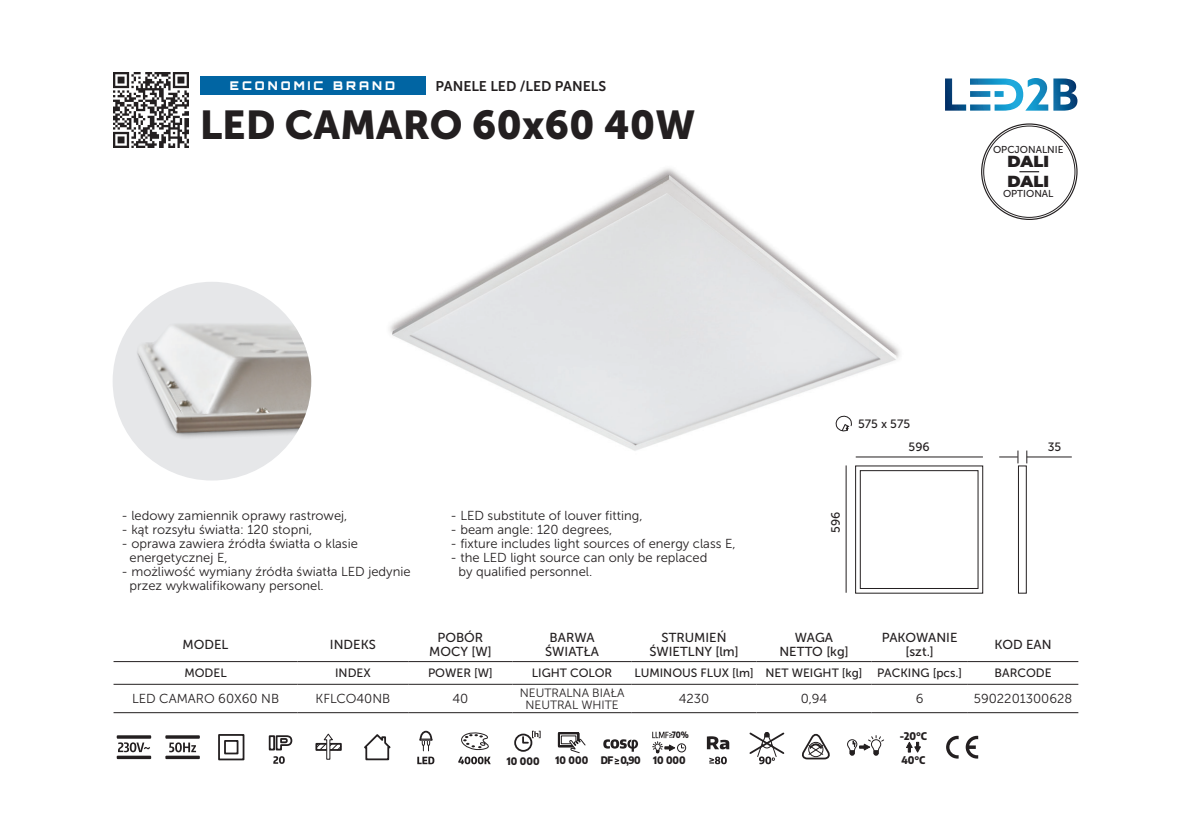
<style>
.page{position:relative;width:1191px;height:840px;background:#fff}
.page>*{position:absolute;margin:0;border:0;box-sizing:border-box;transform-origin:0 0}
.t1{font:40px "Museo Sans 900";color:#231f20}
.t2{font:900 16px/20px "Montserrat";color:#231f20}
.t3{font:14px "Museo Sans 700";color:#231f20}
.t4{font:13px/14px "Museo Sans 300";color:#231f20}
.t5{font:13px/14px "Museo Sans 500";color:#231f20;text-align:center}
.t6{font:12px "Museo Sans 500";color:#231f20}
.t7{font:12px/12px "Museo Sans 300";color:#231f20;text-align:center}
.t8{font:900 12px "Orbitron";letter-spacing:.25em;color:#fff}
.t9{font:800 semi-condensed 10.4px "Encode Sans";color:#231f20}
.t10{font:800 semi-condensed 10.2px "Encode Sans";color:#231f20}
.t11{font:10px "Museo Sans 500";color:#231f20}
.t12{font:800 semi-condensed 8.6px "Encode Sans";color:#231f20;scale:.9 1}
</style>
<div class="page">
<img style="left:113px;top:72px;width:75px;height:75px">
<div style="left:200px;top:77px;width:225px;height:18px;background:#0165a3"></div>
<svg style="left:945px;top:78px;width:132px;height:33px"></svg>
<img style="left:389px;top:168px;width:537px;height:298px">
<svg style="left:114px;top:662px;width:964px;height:23px"></svg>
<svg style="left:298px;top:662px;width:110px;height:21px"></svg>
<hr style="left:113px;top:661px;width:185px;height:1px;background:#231f20">
<hr style="left:408px;top:661px;width:104px;height:1px;background:#231f20">
<hr style="left:512px;top:661px;width:119px;height:1px;background:#231f20">
<hr style="left:631px;top:661px;width:125px;height:1px;background:#231f20">
<hr style="left:756px;top:661px;width:115px;height:1px;background:#231f20">
<hr style="left:871px;top:661px;width:96px;height:1px;background:#231f20">
<hr style="left:967px;top:661px;width:111px;height:1px;background:#231f20">
<hr style="left:113px;top:683px;width:185px;height:1px;background:#231f20">
<hr style="left:113px;top:712px;width:185px;height:1px;background:#231f20">
<hr style="left:408px;top:683px;width:104px;height:1px;background:#231f20">
<hr style="left:408px;top:712px;width:104px;height:1px;background:#231f20">
<hr style="left:512px;top:683px;width:119px;height:1px;background:#231f20">
<hr style="left:512px;top:712px;width:119px;height:1px;background:#231f20">
<hr style="left:631px;top:683px;width:125px;height:1px;background:#231f20">
<hr style="left:631px;top:712px;width:125px;height:1px;background:#231f20">
<hr style="left:756px;top:683px;width:115px;height:1px;background:#231f20">
<hr style="left:756px;top:712px;width:115px;height:1px;background:#231f20">
<hr style="left:871px;top:683px;width:96px;height:1px;background:#231f20">
<hr style="left:871px;top:712px;width:96px;height:1px;background:#231f20">
<hr style="left:967px;top:683px;width:111px;height:1px;background:#231f20">
<hr style="left:967px;top:712px;width:111px;height:1px;background:#231f20">
<hr style="left:298px;top:661px;width:110px;height:1px;background:#231f20">
<hr style="left:298px;top:683px;width:110px;height:1px;background:#231f20">
<hr style="left:298px;top:712px;width:110px;height:1px;background:#231f20">
<svg style="left:118px;top:742px;width:32px;height:9px"></svg>
<div style="left:117px;top:734px;width:34px;height:4px;border:2px solid #231f20"></div>
<div style="left:117px;top:755px;width:34px;height:3px;border:2px solid #231f20"></div>
<div style="left:165px;top:734px;width:35px;height:4px;border:2px solid #231f20"></div>
<div style="left:165px;top:755px;width:35px;height:3px;border:2px solid #231f20"></div>
<svg style="left:169px;top:742px;width:27px;height:9px"></svg>
<svg style="left:218px;top:734px;width:27px;height:26px"></svg>
<svg style="left:268px;top:735px;width:25px;height:28px"></svg>
<svg style="left:315px;top:733px;width:27px;height:26px"></svg>
<svg style="left:364px;top:734px;width:27px;height:26px"></svg>
<svg style="left:417px;top:756px;width:17px;height:7px"></svg>
<svg style="left:419px;top:730px;width:14px;height:20px"></svg>
<svg style="left:458px;top:756px;width:33px;height:7px"></svg>
<svg style="left:461px;top:732px;width:28px;height:18px"></svg>
<svg style="left:514px;top:730px;width:26px;height:22px"></svg>
<svg style="left:557px;top:732px;width:29px;height:21px"></svg>
<svg style="left:603px;top:739px;width:35px;height:12px"></svg>
<svg style="left:614px;top:758px;width:5px;height:5px"></svg>
<svg style="left:652px;top:731px;width:34px;height:23px"></svg>
<svg style="left:709px;top:756px;width:18px;height:7px"></svg>
<svg style="left:707px;top:736px;width:22px;height:13px"></svg>
<svg style="left:749px;top:732px;width:36px;height:31px"></svg>
<svg style="left:802px;top:733px;width:28px;height:26px"></svg>
<svg style="left:847px;top:735px;width:37px;height:21px"></svg>
<svg style="left:906px;top:741px;width:15px;height:11px"></svg>
<svg style="left:946px;top:735px;width:12px;height:23px"></svg>
<svg style="left:965px;top:735px;width:13px;height:23px"></svg>
<svg style="left:859px;top:470px;width:120px;height:119px"></svg>
<div style="left:855px;top:465px;width:128px;height:128px;border:1px solid #231f20"></div>
<div style="left:860px;top:470px;width:118px;height:118px;background:#fff"></div>
<div style="left:860px;top:470px;width:118px;height:118px;border:1px solid #231f20"></div>
<div style="left:1018px;top:465px;width:8px;height:128px;border:1px solid #231f20"></div>
<svg style="left:1026px;top:450px;width:1px;height:13px"></svg>
<hr style="left:845px;top:465px;width:1px;height:127px;background:#231f20">
<hr style="left:855px;top:456px;width:128px;height:1px;background:#231f20">
<hr style="left:1026px;top:456px;width:45px;height:1px;background:#231f20">
<svg style="left:999px;top:450px;width:19px;height:13px"></svg>
<svg style="left:835px;top:413px;width:17px;height:18px"></svg>
<img style="left:113px;top:281px;width:198px;height:199px;border-radius:99px">
<svg style="left:1019px;top:171px;width:20px;height:1px"></svg>
<p class="t8" style="left:230px;top:78px;width:167px">ECONOMIC BRAND</p>
<p class="t3" style="left:435px;top:78px;width:172px">PANELE LED /LED PANELS</p>
<h1 class="t1" style="left:200px;top:102px;width:497px">LED CAMARO 60x60 40W</h1>
<p class="t4" style="left:121px;top:508px;width:227px">- ledowy zamiennik oprawy rastrowej,</p>
<p class="t4" style="left:121px;top:522px;width:192px">- kąt rozsyłu światła: 120 stopni,</p>
<p class="t4" style="left:129px;top:536px;width:230px;text-indent:-8px">- oprawa zawiera źródła światła o klasie energetycznej E,</p>
<p class="t4" style="left:129px;top:564px;width:283px;text-indent:-8px">- możliwość wymiany źródła światła LED jedynie przez wykwalifikowany personel.</p>
<p class="t4" style="left:450px;top:508px;width:194px">- LED substitute of louver fitting,</p>
<p class="t4" style="left:450px;top:522px;width:163px">- beam angle: 120 degrees,</p>
<p class="t4" style="left:450px;top:536px;width:287px">- fixture includes light sources of energy class E,</p>
<p class="t4" style="left:458px;top:550px;width:250px;text-indent:-8px">- the LED light source can only be replaced by qualified personnel.</p>
<p class="t11" style="left:993px;top:144px;width:72px">OPCJONALNIE</p>
<p class="t2" style="left:1007px;top:150px;width:43px">DALI<br>DALI</p>
<p class="t11" style="left:1003px;top:188px;width:52px">OPTIONAL</p>
<p class="t6" style="left:858px;top:417px;width:53px">575 x 575</p>
<p class="t6" style="left:908px;top:440px;width:23px">596</p>
<p class="t6" style="left:829px;top:532px;width:23px;rotate:-90deg">596</p>
<p class="t6" style="left:1047px;top:440px;width:15px">35</p>
<p class="t5" style="left:183px;top:637px;width:47px">MODEL</p>
<p class="t5" style="left:330px;top:637px;width:47px">INDEKS</p>
<p class="t5" style="left:429px;top:630px;width:64px">POBÓR<br>MOCY [W]</p>
<p class="t5" style="left:545px;top:630px;width:55px">BARWA<br>ŚWIATŁA</p>
<p class="t5" style="left:649px;top:630px;width:91px">STRUMIEŃ<br>ŚWIETLNY [lm]</p>
<p class="t5" style="left:779px;top:630px;width:71px">WAGA<br>NETTO [kg]</p>
<p class="t5" style="left:882px;top:630px;width:77px">PAKOWANIE [szt.]</p>
<p class="t5" style="left:994px;top:637px;width:59px">KOD EAN</p>
<p class="t6" style="left:184px;top:666px;width:44px">MODEL</p>
<p class="t6" style="left:335px;top:666px;width:37px">INDEX</p>
<p class="t6" style="left:428px;top:666px;width:66px">POWER [W]</p>
<p class="t6" style="left:532px;top:666px;width:82px">LIGHT COLOR</p>
<p class="t6" style="left:634px;top:666px;width:329px">LUMINOUS FLUX [lm] NET WEIGHT [kg] PACKING [pcs.]</p>
<p class="t6" style="left:994px;top:666px;width:59px">BARCODE</p>
<p class="t4" style="left:132px;top:691px;width:149px">LED CAMARO 60X60 NB</p>
<p class="t4" style="left:315px;top:691px;width:76px">KFLCO40NB</p>
<p class="t4" style="left:452px;top:691px;width:17px">40</p>
<p class="t7" style="left:520px;top:686px;width:106px">NEUTRALNA BIAŁA<br>NEUTRAL WHITE</p>
<p class="t4" style="left:679px;top:691px;width:32px">4230</p>
<p class="t4" style="left:801px;top:691px;width:28px">0,94</p>
<p class="t4" style="left:916px;top:691px;width:9px">6</p>
<p class="t4" style="left:974px;top:691px;width:100px">5902201300628</p>
<p class="t10" style="left:507px;top:752px;width:34px">10 000</p>
<p class="t10" style="left:555px;top:752px;width:87px">10 000 DF 0,90</p>
<p class="t12" style="left:672px;top:727px;width:20px">70%</p>
<p class="t10" style="left:653px;top:752px;width:34px">10 000</p>
<p class="t9" style="left:900px;top:727px;width:29px">-20°C</p>
<p class="t9" style="left:901px;top:751px;width:25px">40°C</p>
</div>
